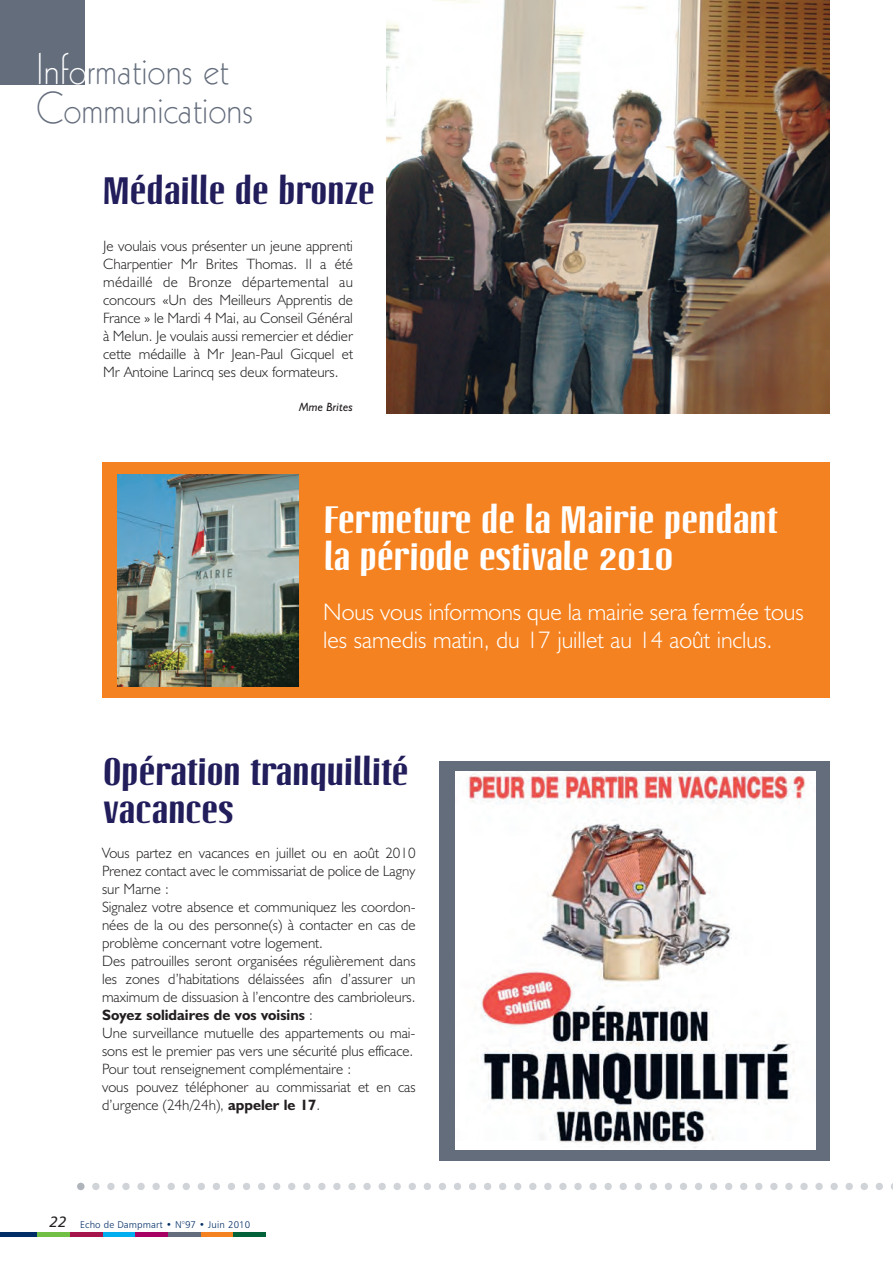
<style>
.page{position:relative;width:893px;height:1263px;background:#fff}
.page>*{position:absolute;margin:0;border:0;box-sizing:border-box;transform-origin:0 0}
.t1{font:300 43.05px/38.2px "Kabel";color:#646d7c;scale:.95 1}
.t2{font:700 37.5px/37.5px "Linotype Octane";color:#fff}
.t3{font:700 37.5px/37.5px "Linotype Octane";color:#221d5b}
.t4{font:300 24px/28.8px "Humanist 521 BT";color:#fff}
.t5{font:300 15px/18px "Humanist 521 BT";color:#231f20;text-align:justify}
.t6{font:italic 12px "Humanist 521 BT";color:#231f20}
.t7{font:9.75px "Humanist 777 BT Light B";letter-spacing:.01em;color:#002d66}
.s1{color:#fff}
.s2{font-weight:700}
.s3{font-family:"Humanist 777 BT Italic B";font-size:15px;color:#231f20}
</style>
<div class="page">
<div style="left:102px;top:462px;width:727px;height:236px;background:#f58220"></div>
<div style="left:0;top:0;width:85px;height:85px;background:#646d7c"></div>
<hr style="left:0;top:1233px;width:37px;height:4px;background:#002d66">
<hr style="left:37px;top:1233px;width:33px;height:4px;background:#71bf44">
<hr style="left:70px;top:1233px;width:33px;height:4px;background:#a5154b">
<hr style="left:103px;top:1233px;width:32px;height:4px;background:#00aeef">
<hr style="left:135px;top:1233px;width:33px;height:4px;background:#a70164">
<hr style="left:168px;top:1233px;width:33px;height:4px;background:#646d7c">
<hr style="left:201px;top:1233px;width:32px;height:4px;background:#f58220">
<hr style="left:233px;top:1233px;width:33px;height:4px;background:#016139">
<img style="left:386px;top:0;width:443px;height:414px">
<img style="left:117px;top:474px;width:182px;height:213px">
<div style="left:439px;top:762px;width:391px;height:399px;background:#646d7c"></div>
<img style="left:455px;top:771px;width:360px;height:379px">
<svg style="left:77px;top:1183px;width:816px;height:7px"></svg>
<h1 class="t1" style="left:36px;top:53px;width:230px"><span class="s1">Info</span>rmations et<br>Communications</h1>
<h2 class="t3" style="left:104px;top:173px;width:273px">Médaille de bronze</h2>
<p class="t5" style="left:103px;top:239px;width:251px">Je voulais vous présenter un jeune apprenti Charpentier Mr Brites Thomas. Il a été médaillé de Bronze départemental au concours «Un des Meilleurs Apprentis de France » le Mardi 4 Mai, au Conseil Général à Melun. Je voulais aussi remercier et dédier cette médaille à Mr Jean-Paul Gicquel et Mr Antoine Larincq ses deux formateurs.</p>
<p class="t6" style="left:299px;top:403px;width:55px">Mme Brites</p>
<h2 class="t2" style="left:324px;top:502px;width:455px">Fermeture de la Mairie pendant la période estivale 2010</h2>
<h3 class="t4" style="left:323px;top:600px;width:482px">Nous vous informons que la mairie sera fermée tous les samedis matin, du 17 juillet au 14 août inclus.</h3>
<h2 class="t3" style="left:104px;top:754px;width:307px">Opération tranquillité vacances</h2>
<p class="t5" style="left:102px;top:846px;width:315px;text-align:left">Vous partez en vacances en juillet ou en août 2010<br>Prenez contact avec le commissariat de police de Lagny sur Marne :<br>Signalez votre absence et communiquez les coordon&shy;nées de la ou des personne(s) à contacter en cas de problème concernant votre logement.<br>Des patrouilles seront organisées régulièrement dans les zones d’habitations délaissées afin d’assurer un maximum de dissuasion à l’encontre des cambrioleurs.<br><span class="s2">Soyez solidaires de vos voisins</span> :<br>Une surveillance mutuelle des appartements ou mai&shy;sons est le premier pas vers une sécurité plus efficace.<br>Pour tout renseignement complémentaire :<br>vous pouvez téléphoner au commissariat et en cas d’urgence (24h/24h), <span class="s2">appeler le 17</span>.</p>
<p class="t7" style="left:49px;top:1220px;width:202px"><span class="s3">22</span> Echo de Dampmart • N°97 • Juin 2010</p>
</div>
